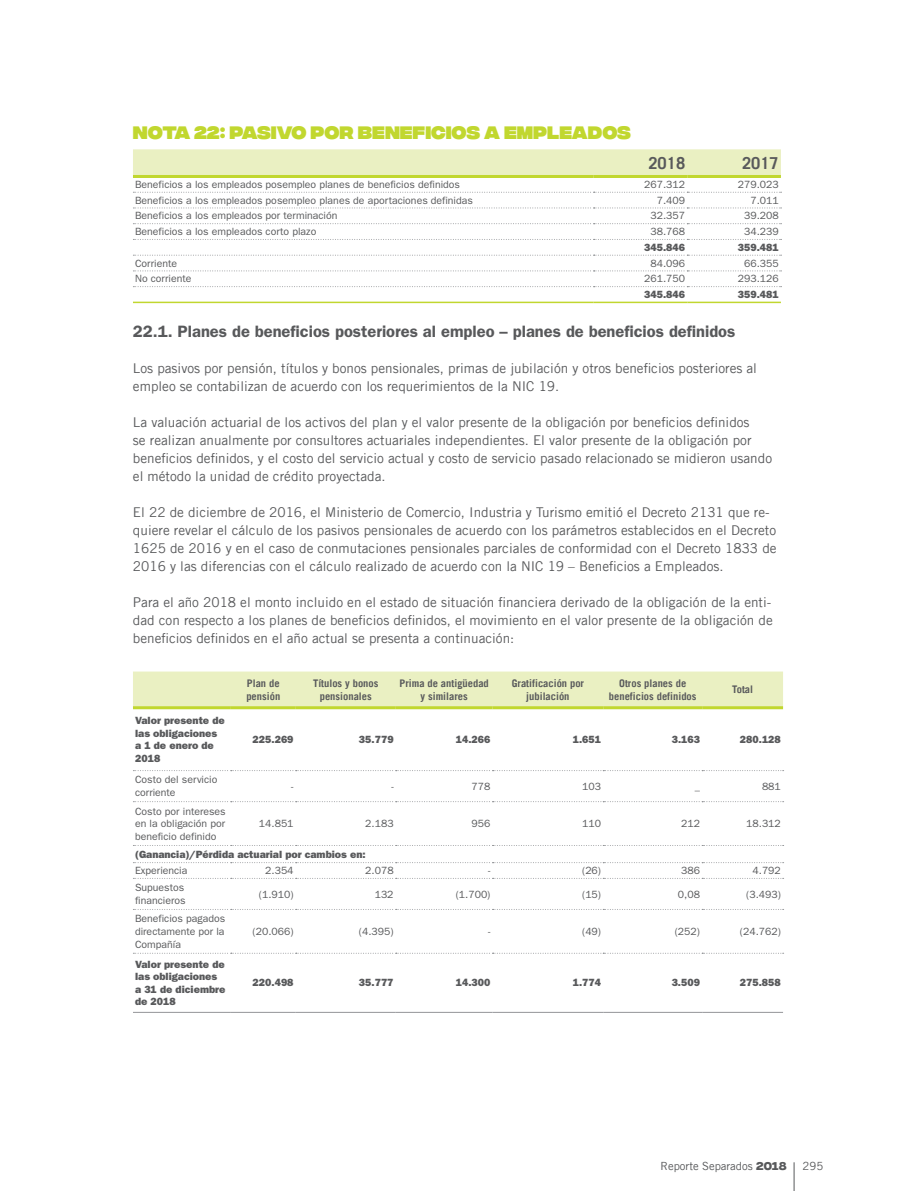
<style>
.page{position:relative;width:915px;height:1191px;background:#fff}
.page>*{position:absolute;margin:0;border:0;box-sizing:border-box;transform-origin:0 0}
.t1{font:800 18px "Integral CF";color:#c1d72f}
.t2{font:600 16.5px "ITC Franklin Gothic Std";color:#58595b}
.t3{font:700 16.5px "Trade Gothic LT";color:#58595b}
.t4{font:13.5px/18px "Trade Gothic LT";color:#58595b}
.t5{font:11.25px "Trade Gothic LT";color:#58595b}
.t6{font:10.5px/12.6px "ITC Franklin Gothic Std";color:#58595b}
.t7{font:10.5px/12.6px "ITC Franklin Gothic Std Hvy";color:#58595b}
.t8{font:700 10.5px/13.5px "Trade Gothic LT";color:#58595b;text-align:center}
.s1{font-family:"Integral CF";font-weight:600}
</style>
<div class="page">
<div style="left:133px;top:149px;width:647px;height:26px;background:#eaf0c2"></div>
<hr style="left:133px;top:175px;width:460px;height:3px;background:#c1d72f">
<hr style="left:593px;top:175px;width:94px;height:3px;background:#c1d72f">
<hr style="left:687px;top:175px;width:93px;height:3px;background:#c1d72f">
<svg style="left:133px;top:192px;width:648px;height:1px"></svg>
<svg style="left:133px;top:208px;width:648px;height:1px"></svg>
<svg style="left:133px;top:223px;width:648px;height:1px"></svg>
<svg style="left:133px;top:239px;width:648px;height:1px"></svg>
<svg style="left:133px;top:255px;width:648px;height:1px"></svg>
<svg style="left:133px;top:270px;width:648px;height:1px"></svg>
<svg style="left:133px;top:286px;width:648px;height:1px"></svg>
<hr style="left:133px;top:302px;width:460px;height:1px;background:#c1d72f">
<hr style="left:593px;top:302px;width:94px;height:1px;background:#c1d72f">
<hr style="left:687px;top:302px;width:93px;height:1px;background:#c1d72f">
<div style="left:133px;top:671px;width:649px;height:35px;background:#eaf0c2"></div>
<hr style="left:133px;top:706px;width:98px;height:3px;background:#c1d72f">
<hr style="left:231px;top:706px;width:65px;height:3px;background:#c1d72f">
<hr style="left:296px;top:706px;width:99px;height:3px;background:#c1d72f">
<hr style="left:395px;top:706px;width:97px;height:3px;background:#c1d72f">
<hr style="left:492px;top:706px;width:111px;height:3px;background:#c1d72f">
<hr style="left:603px;top:706px;width:99px;height:3px;background:#c1d72f">
<hr style="left:702px;top:706px;width:80px;height:3px;background:#c1d72f">
<svg style="left:133px;top:770px;width:650px;height:1px"></svg>
<svg style="left:133px;top:801px;width:650px;height:1px"></svg>
<svg style="left:133px;top:878px;width:650px;height:1px"></svg>
<svg style="left:133px;top:909px;width:650px;height:1px"></svg>
<svg style="left:133px;top:953px;width:650px;height:1px"></svg>
<svg style="left:133px;top:845px;width:650px;height:1px"></svg>
<svg style="left:133px;top:862px;width:650px;height:1px"></svg>
<hr style="left:133px;top:1012px;width:98px;height:1px;background:#939598">
<hr style="left:231px;top:1012px;width:65px;height:1px;background:#939598">
<hr style="left:296px;top:1012px;width:99px;height:1px;background:#939598">
<hr style="left:395px;top:1012px;width:97px;height:1px;background:#939598">
<hr style="left:492px;top:1012px;width:111px;height:1px;background:#939598">
<hr style="left:603px;top:1012px;width:99px;height:1px;background:#939598">
<hr style="left:702px;top:1012px;width:80px;height:1px;background:#939598">
<svg style="left:793px;top:1162px;width:1px;height:29px"></svg>
<h1 class="t1" style="left:133px;top:122px;width:499px">NOTA 22: PASIVO POR BENEFICIOS A EMPLEADOS</h1>
<p class="t3" style="left:648px;top:153px;width:38px">2018</p>
<p class="t3" style="left:741px;top:153px;width:38px">2017</p>
<p class="t6" style="left:135px;top:178px;width:326px">Beneficios a los empleados posempleo planes de beneficios definidos</p>
<p class="t6" style="left:644px;top:178px;width:42px">267.312</p>
<p class="t6" style="left:737px;top:178px;width:42px">279.023</p>
<p class="t6" style="left:135px;top:194px;width:339px">Beneficios a los empleados posempleo planes de aportaciones definidas</p>
<p class="t6" style="left:656px;top:194px;width:30px">7.409</p>
<p class="t6" style="left:750px;top:194px;width:30px">7.011</p>
<p class="t6" style="left:135px;top:210px;width:204px">Beneficios a los empleados por terminación</p>
<p class="t6" style="left:650px;top:210px;width:36px">32.357</p>
<p class="t6" style="left:743px;top:210px;width:36px">39.208</p>
<p class="t6" style="left:135px;top:225px;width:183px">Beneficios a los empleados corto plazo</p>
<p class="t6" style="left:650px;top:225px;width:36px">38.768</p>
<p class="t6" style="left:743px;top:225px;width:36px">34.239</p>
<p class="t7" style="left:644px;top:241px;width:42px">345.846</p>
<p class="t7" style="left:737px;top:241px;width:42px">359.481</p>
<p class="t6" style="left:135px;top:257px;width:43px">Corriente</p>
<p class="t6" style="left:650px;top:257px;width:36px">84.096</p>
<p class="t6" style="left:743px;top:257px;width:36px">66.355</p>
<p class="t6" style="left:135px;top:272px;width:58px">No corriente</p>
<p class="t6" style="left:644px;top:272px;width:42px">261.750</p>
<p class="t6" style="left:737px;top:272px;width:42px">293.126</p>
<p class="t7" style="left:644px;top:288px;width:42px">345.846</p>
<p class="t7" style="left:737px;top:288px;width:42px">359.481</p>
<p class="t2" style="left:133px;top:322px;width:603px">22.1. Planes de beneficios posteriores al empleo – planes de beneficios definidos</p>
<p class="t4" style="left:133px;top:359px;width:625px">Los pasivos por pensión, títulos y bonos pensionales, primas de jubilación y otros beneficios posteriores al empleo se contabilizan de acuerdo con los requerimientos de la NIC 19.</p>
<p class="t4" style="left:133px;top:413px;width:640px">La valuación actuarial de los activos del plan y el valor presente de la obligación por beneficios definidos<br>se realizan anualmente por consultores actuariales independientes. El valor presente de la obligación por beneficios definidos, y el costo del servicio actual y costo de servicio pasado relacionado se midieron usando el método la unidad de crédito proyectada.</p>
<p class="t4" style="left:133px;top:503px;width:645px">El 22 de diciembre de 2016, el Ministerio de Comercio, Industria y Turismo emitió el Decreto 2131 que re&shy;quiere revelar el cálculo de los pasivos pensionales de acuerdo con los parámetros establecidos en el Decreto 1625 de 2016 y en el caso de conmutaciones pensionales parciales de conformidad con el Decreto 1833 de 2016 y las diferencias con el cálculo realizado de acuerdo con la NIC 19 – Beneficios a Empleados.</p>
<p class="t4" style="left:133px;top:593px;width:641px;text-align:justify">Para el año 2018 el monto incluido en el estado de situación financiera derivado de la obligación de la enti&shy;dad con respecto a los planes de beneficios definidos, el movimiento en el valor presente de la obligación de beneficios definidos en el año actual se presenta a continuación:</p>
<p class="t8" style="left:246px;top:676px;width:35px;text-align:left">Plan de pensión</p>
<p class="t8" style="left:313px;top:676px;width:67px">Títulos y bonos pensionales</p>
<p class="t8" style="left:399px;top:676px;width:91px">Prima de antigüedad y similares</p>
<p class="t8" style="left:511px;top:676px;width:74px">Gratificación por jubilación</p>
<p class="t8" style="left:608px;top:676px;width:89px">Otros planes de beneficios definidos</p>
<p class="t8" style="left:731px;top:683px;width:23px">Total</p>
<p class="t7" style="left:135px;top:714px;width:91px">Valor presente de las obligaciones a 1 de enero de<br>2018</p>
<p class="t7" style="left:252px;top:733px;width:42px">225.269</p>
<p class="t7" style="left:359px;top:733px;width:36px">35.779</p>
<p class="t7" style="left:455px;top:733px;width:36px">14.266</p>
<p class="t7" style="left:572px;top:733px;width:30px">1.651</p>
<p class="t7" style="left:671px;top:733px;width:30px">3.163</p>
<p class="t7" style="left:739px;top:733px;width:42px">280.128</p>
<p class="t6" style="left:135px;top:773px;width:84px">Costo del servicio corriente</p>
<p class="t6" style="left:291px;top:780px;width:4px">-</p>
<p class="t6" style="left:391px;top:780px;width:4px">-</p>
<p class="t6" style="left:471px;top:780px;width:20px">778</p>
<p class="t6" style="left:582px;top:780px;width:20px">103</p>
<p class="t6" style="left:694px;top:780px;width:7px">_</p>
<p class="t6" style="left:761px;top:780px;width:20px">881</p>
<p class="t6" style="left:135px;top:805px;width:92px;text-align:justify">Costo por intereses en la obligación por beneficio definido</p>
<p class="t6" style="left:259px;top:817px;width:36px">14.851</p>
<p class="t6" style="left:365px;top:817px;width:30px">2.183</p>
<p class="t6" style="left:471px;top:817px;width:20px">956</p>
<p class="t6" style="left:582px;top:817px;width:20px">110</p>
<p class="t6" style="left:681px;top:817px;width:20px">212</p>
<p class="t6" style="left:746px;top:817px;width:36px">18.312</p>
<p class="t7" style="left:135px;top:847px;width:232px">(Ganancia)/Pérdida actuarial por cambios en:</p>
<p class="t6" style="left:135px;top:864px;width:54px">Experiencia</p>
<p class="t6" style="left:265px;top:864px;width:30px">2.354</p>
<p class="t6" style="left:365px;top:864px;width:30px">2.078</p>
<p class="t6" style="left:488px;top:864px;width:4px">-</p>
<p class="t6" style="left:582px;top:864px;width:20px">(26)</p>
<p class="t6" style="left:681px;top:864px;width:20px">386</p>
<p class="t6" style="left:752px;top:864px;width:30px">4.792</p>
<p class="t6" style="left:135px;top:881px;width:52px">Supuestos financieros</p>
<p class="t6" style="left:259px;top:887px;width:36px">(1.910)</p>
<p class="t6" style="left:374px;top:887px;width:20px">132</p>
<p class="t6" style="left:455px;top:887px;width:36px">(1.700)</p>
<p class="t6" style="left:582px;top:887px;width:20px">(15)</p>
<p class="t6" style="left:677px;top:887px;width:24px">0,08</p>
<p class="t6" style="left:746px;top:887px;width:36px">(3.493)</p>
<p class="t6" style="left:135px;top:912px;width:92px;text-align:justify">Beneficios pagados directamente por la Compañía</p>
<p class="t6" style="left:252px;top:925px;width:42px">(20.066)</p>
<p class="t6" style="left:359px;top:925px;width:36px">(4.395)</p>
<p class="t6" style="left:488px;top:925px;width:4px">-</p>
<p class="t6" style="left:582px;top:925px;width:20px">(49)</p>
<p class="t6" style="left:674px;top:925px;width:27px">(252)</p>
<p class="t6" style="left:739px;top:925px;width:42px">(24.762)</p>
<p class="t7" style="left:135px;top:957px;width:92px">Valor presente de las obligaciones a 31 de diciembre de 2018</p>
<p class="t7" style="left:252px;top:976px;width:42px">220.498</p>
<p class="t7" style="left:359px;top:976px;width:36px">35.777</p>
<p class="t7" style="left:455px;top:976px;width:36px">14.300</p>
<p class="t7" style="left:572px;top:976px;width:30px">1.774</p>
<p class="t7" style="left:671px;top:976px;width:30px">3.509</p>
<p class="t7" style="left:739px;top:976px;width:42px">275.858</p>
<p class="t5" style="left:660px;top:1158px;width:128px">Reporte Separados <span class="s1">2018</span></p>
<p class="t5" style="left:802px;top:1159px;width:22px">295</p>
</div>
